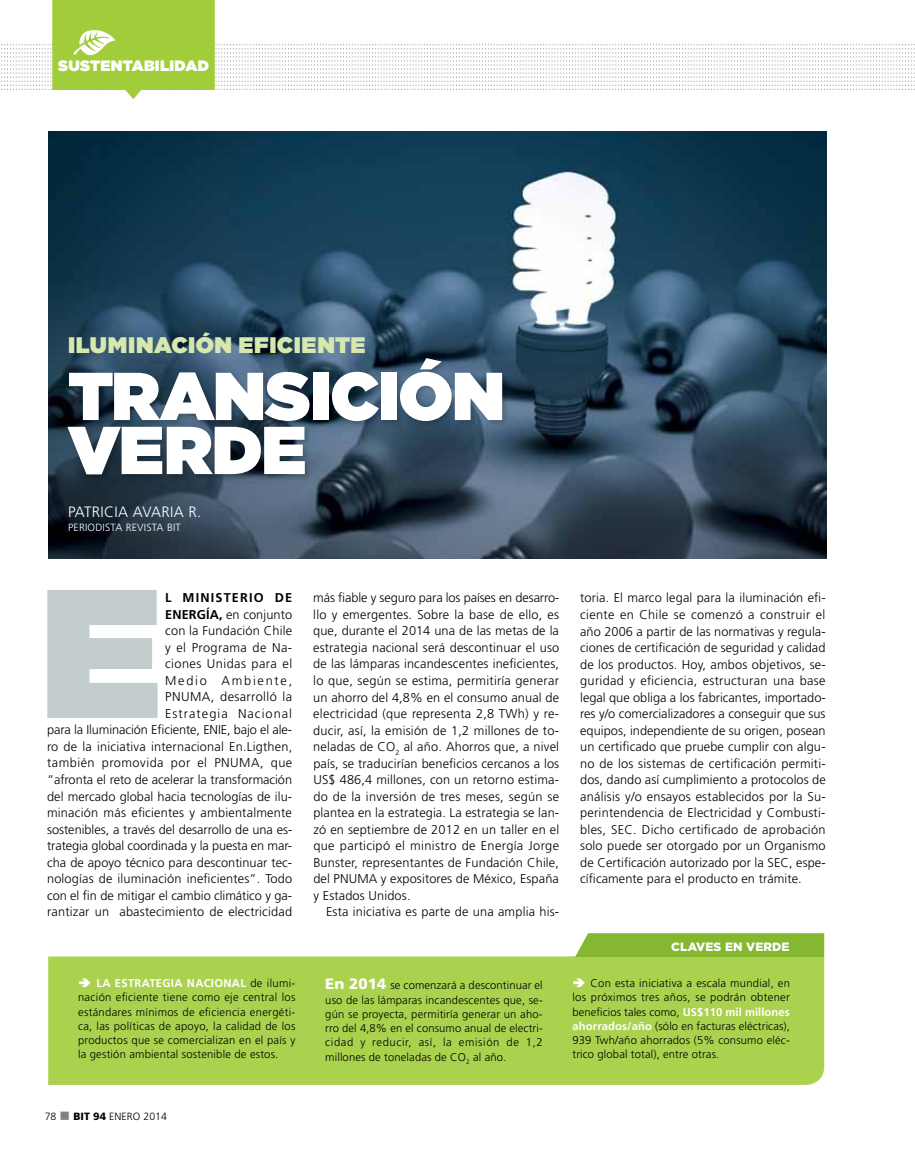
<style>
.page{position:relative;width:915px;height:1170px;background:#fff}
.page>*{position:absolute;margin:0;border:0;box-sizing:border-box;transform-origin:0 0}
.t1{font:900 183px "Gotham";color:#bec8c9}
.t2{font:900 67.5px/54px "Gotham";letter-spacing:-.015em;color:#fff}
.t3{font:900 22.5px "Gotham";letter-spacing:.02em;color:#d7e8ae}
.t4{font:300 15px "Frutiger";letter-spacing:.02em;color:#fff}
.t5{font:900 15px "Gotham";letter-spacing:.02em;color:#fff}
.t6{font:300 12.75px/16.5px "Frutiger";letter-spacing:.015em;color:#000;text-align:justify}
.t7{font:300 12.75px "Frutiger";letter-spacing:-.005em;color:#000}
.t8{font:300 12.75px "Frutiger";letter-spacing:.035em;color:#000}
.t9{font:300 12.75px "Frutiger";letter-spacing:.135em;color:#000}
.t10{font:700 12.75px "Frutiger";letter-spacing:.09em;color:#000}
.t11{font:900 12px "Gotham";letter-spacing:.01em;color:#fff}
.t12{font:300 11.25px/14.2px "Frutiger";letter-spacing:.015em;color:#000;text-align:justify}
.t13{font:300 10.5px "Frutiger";letter-spacing:.02em;color:#fff}
.t14{font:300 10.5px "Frutiger";letter-spacing:.005em;color:#000}
.s1{font-weight:700}
.s2{font-weight:700;color:#fff}
.s3{font-weight:900;font-size:15px;color:#fff}
.s4{color:#808285}
.s5{font-weight:900}
</style>
<div class="page">
<img style="left:49px;top:132px;width:777px;height:426px">
<div style="left:66px;top:357px;width:443px;height:125px;background:#000;opacity:.22"></div>
<div style="left:48px;top:956px;width:775px;height:128px;background:#aad24e"></div>
<div style="left:567px;top:933px;width:256px;height:23px;background:#84b831"></div>
<svg style="left:1px;top:0;width:913px;height:99px"></svg>
<svg style="left:79px;top:978px;width:11px;height:8px"></svg>
<svg style="left:573px;top:978px;width:11px;height:8px"></svg>
<p class="t5" style="left:58px;top:55px;width:152px">SUSTENTABILIDAD</p>
<h3 class="t3" style="left:68px;top:328px;width:299px">ILUMINACIÓN EFICIENTE</h3>
<h2 class="t2" style="left:68px;top:368px;width:438px">TRANSICIÓN<br>VERDE</h2>
<p class="t4" style="left:68px;top:503px;width:135px">Patricia Avaria R.</p>
<p class="t13" style="left:68px;top:521px;width:114px">Periodista Revista BiT</p>
<h1 class="t1" style="left:40px;top:522px;width:123px">E</h1>
<p class="t10" style="left:165px;top:590px;width:128px">L MINISTERIO DE</p>
<p class="t6" style="left:165px;top:606px;width:128px"><span class="s1">ENERGÍA,</span> en conjunto</p>
<p class="t6" style="left:165px;top:622px;width:128px">con la Fundación C hile</p>
<p class="t6" style="left:165px;top:639px;width:128px">y el Programa de Na-</p>
<p class="t8" style="left:165px;top:656px;width:128px">ciones Unidas para el</p>
<p class="t9" style="left:165px;top:673px;width:128px">Medio Ambiente,</p>
<p class="t6" style="left:165px;top:688px;width:128px">PN UMA, desarrolló la</p>
<p class="t6" style="left:165px;top:705px;width:128px">Estrategia Nacional</p>
<p class="t7" style="left:47px;top:722px;width:163px">para la Iluminación Eficiente, ENIE</p>
<p class="t6" style="left:47px;top:721px;width:247px;text-indent:180px">, bajo el ale&shy;ro de la iniciativa internacional En.Ligthen, también promovida por el PNUMA, que “afronta el reto de acelerar la transformación del mercado global hacia tecnologías de ilu&shy;minación más eficientes y ambientalmente sostenibles, a través del desarrollo de una es&shy;trategia global coordinada y la puesta en mar&shy;cha de apoyo técnico para descontinuar tec&shy;nologías de iluminación ineficientes”. Todo con el fin de mitigar el cambio climático y ga&shy;rantizar un abastecimiento de electricidad</p>
<p class="t6" style="left:313px;top:589px;width:247px">más fiable y seguro para los países en desarro&shy;llo y emergentes. Sobre la base de ello, es que, durante el 2014 una de las metas de la estrategia nacional será descontinuar el uso de las lámparas incandescentes ineficientes, lo que, según se estima, permitiría generar un ahorro del 4,8% en el consumo anual de electricidad (que representa 2,8 TWh) y re&shy;ducir, así, la emisión de 1,2 millones de to&shy;neladas de CO <sub>2</sub> al año. Ahorros que, a nivel país, se traducirían beneficios cercanos a los US$ 486,4 millones, con un retorno estima&shy;do de la inversión de tres meses, según se plantea en la estrategia. La estrategia se lan&shy;zó en septiembre de 2012 en un taller en el que participó el ministro de Energía Jorge Bunster, representantes de Fundación C hile, del PNUMA y expositores de México, España y Estados Unidos.</p>
<p class="t6" style="left:326px;top:903px;width:234px">Esta iniciativa es parte de una amplia his-</p>
<p class="t6" style="left:580px;top:589px;width:247px">toria. El marco legal para la iluminación efi&shy;ciente en Chile se comenzó a construir el año 2006 a partir de las normativas y regula&shy;ciones de certificación de seguridad y calidad de los productos. Hoy, ambos objetivos, se&shy;guridad y eficiencia, estructuran una base legal que obliga a los fabricantes, importado&shy;res y/o comercializadores a conseguir que sus equipos, independiente de su origen, posean un certificado que pruebe cumplir con algu&shy;no de los sistemas de certificación permiti&shy;dos, dando así cumplimiento a protocolos de análisis y/o ensayos establecidos por la Su&shy;perintendencia de Electricidad y Combusti&shy;bles, SEC . Dicho certificado de aprobación solo puede ser otorgado por un Organismo de C ertificación autorizado por la SEC , espe&shy;cíficamente para el producto en trámite.</p>
<p class="t11" style="left:671px;top:938px;width:120px">CLAVES EN VERDE</p>
<p class="t12" style="left:78px;top:975px;width:219px;text-indent:18px"><span class="s2">LA ESTRATEGIA NACIONAL</span> de ilumi&shy;nación eficiente tiene como eje central los estándares mínimos de eficiencia energéti&shy;ca, las políticas de apoyo, la calidad de los productos que se comercializan en el país y la gestión ambiental sostenible de estos.</p>
<p class="t12" style="left:325px;top:978px;width:219px"><span class="s3">En 2014</span> se comenzará a descontinuar el uso de las lámparas incandescentes que, se&shy;gún se proyecta, permitiría generar un aho&shy;rro del 4,8% en el consumo anual de electri&shy;cidad y reducir, así, la emisión de 1,2 millones de toneladas de CO<sub>2</sub> al año.</p>
<p class="t12" style="left:572px;top:975px;width:219px;text-indent:18px">Con esta iniciativa a escala mundial, en los próximos tres años, se podrán obtener beneficios tales como, <span class="s2">US$110 MIL MILLONES AHORRADOS/AÑO</span> (sólo en facturas eléctricas), 939 Twh/año ahorrados (5% consumo eléc&shy;trico global total), entre otras.</p>
<p class="t14" style="left:45px;top:1109px;width:124px">78 <span class="s4">■</span> <span class="s5">BIT 94</span> enero 2014</p>
</div>
